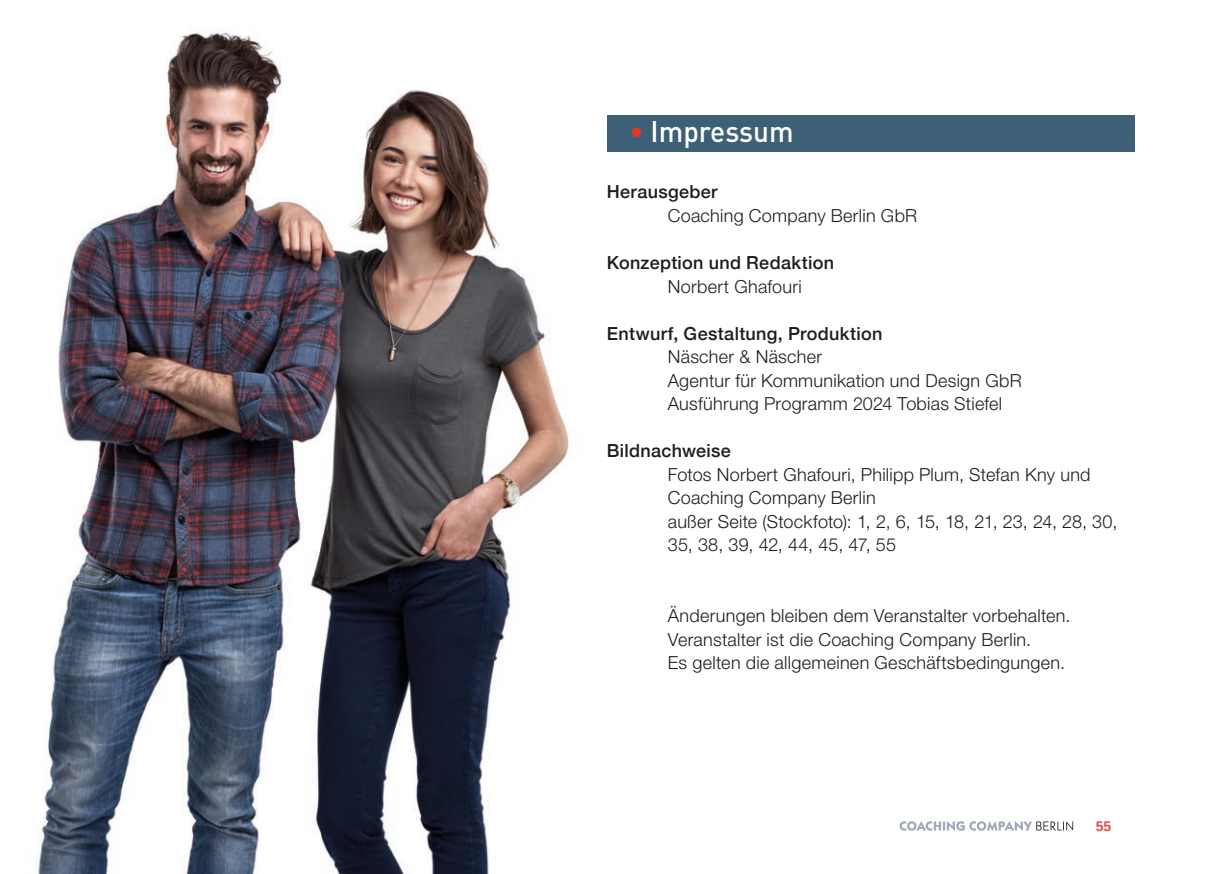
<style>
.page{position:relative;width:1208px;height:874px;background:#fff}
.page>*{position:absolute;margin:0;border:0;box-sizing:border-box;transform-origin:0 0}
.t1{font:500 29.4px "DIN Pro";color:#fff;scale:.95 1}
.t2{font:300 18px/23.6px "Helvetica Neue LT Pro";letter-spacing:.015em;color:#1d1d1b}
.t3{font:500 18px "Helvetica Neue";letter-spacing:.02em;color:#1d1d1b}
.t4{font:700 14px "Liberation Sans";color:#de4d4f}
.s1{color:#e63429}
</style>
<div class="page">
<svg style="left:899px;top:821px;width:174px;height:9px"></svg>
<img style="left:36px;top:29px;width:657px;height:844px">
<div style="left:607px;top:115px;width:527px;height:36px;background:#3e6076"></div>
<h1 class="t1" style="left:629px;top:111px;width:174px"><span class="s1">•</span> Impressum</h1>
<p class="t3" style="left:607px;top:177px;width:112px">Herausgeber</p>
<p class="t2" style="left:668px;top:203px;width:251px">Coaching Company Berlin GbR</p>
<p class="t3" style="left:607px;top:248px;width:229px">Konzeption und Redaktion</p>
<p class="t2" style="left:668px;top:274px;width:136px">Norbert Ghafouri</p>
<p class="t3" style="left:607px;top:318px;width:277px">Entwurf, Gestaltung, Produktion</p>
<p class="t2" style="left:668px;top:344px;width:355px">Näscher &amp; Näscher<br>Agentur für Kommunikation und Design GbR<br>Ausführung Programm 2024 Tobias Stiefel</p>
<p class="t3" style="left:607px;top:436px;width:125px">Bildnachweise</p>
<p class="t2" style="left:668px;top:462px;width:451px">Fotos Norbert Ghafouri, Philipp Plum, Stefan Kny und Coaching Company Berlin<br>außer Seite (Stockfoto): 1, 2, 6, 15, 18, 21, 23, 24, 28, 30, 35, 38, 39, 42, 44, 45, 47, 55</p>
<p class="t2" style="left:668px;top:603px;width:404px">Änderungen bleiben dem Veranstalter vorbehalten.<br>Veranstalter ist die Coaching Company Berlin.<br>Es gelten die allgemeinen Geschäftsbedingungen.</p>
<p class="t4" style="left:1095px;top:815px;width:17px">55</p>
</div>
